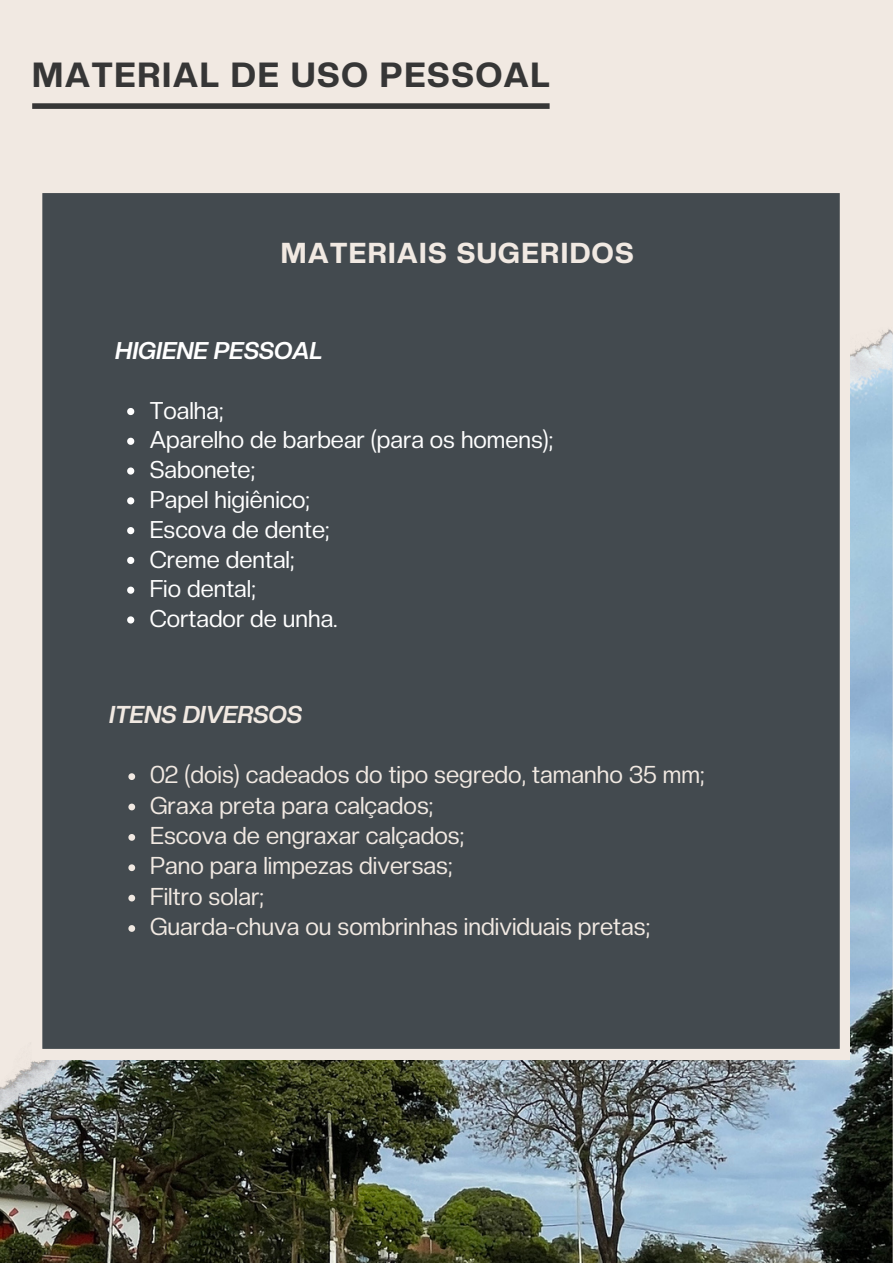
<style>
.page{position:relative;width:893px;height:1264px;background:#fff}
.page>*{position:absolute;margin:0;border:0;box-sizing:border-box;transform-origin:0 0}
.t1{font:800 34.35px "Creato Display";letter-spacing:.05em;color:#363636}
.t2{font:800 28.35px "Creato Display";letter-spacing:.05em;color:#f1e9e2}
.t3{font:24px "Creato Display";color:#f1e9e2}
.t4{font:italic 700 24px "Creato Display";color:#f1e9e2}
.t5{font:23.85px "Creato Display";color:#fff}
.t6{font:italic 700 23.85px "Creato Display";color:#fff}
</style>
<div class="page">
<div style="left:0;top:0;width:892px;height:1262px;background:#f1e9e2"></div>
<img style="left:0;top:329px;width:892px;height:933px">
<div style="left:32px;top:193px;width:817px;height:865px;background:#434a4f"></div>
<svg style="left:127px;top:408px;width:7px;height:7px"></svg>
<svg style="left:127px;top:438px;width:7px;height:7px"></svg>
<svg style="left:127px;top:467px;width:7px;height:7px"></svg>
<svg style="left:127px;top:497px;width:7px;height:7px"></svg>
<svg style="left:127px;top:527px;width:7px;height:7px"></svg>
<svg style="left:127px;top:557px;width:7px;height:7px"></svg>
<svg style="left:127px;top:586px;width:7px;height:7px"></svg>
<svg style="left:127px;top:616px;width:7px;height:7px"></svg>
<div style="left:32px;top:103px;width:517px;height:6px;background:#363636"></div>
<svg style="left:128px;top:773px;width:7px;height:7px"></svg>
<svg style="left:128px;top:803px;width:7px;height:7px"></svg>
<svg style="left:128px;top:834px;width:7px;height:6px"></svg>
<svg style="left:128px;top:864px;width:7px;height:7px"></svg>
<svg style="left:128px;top:894px;width:7px;height:7px"></svg>
<svg style="left:128px;top:925px;width:7px;height:6px"></svg>
<p class="t1" style="left:32px;top:54px;width:519px">MATERIAL DE USO PESSOAL</p>
<p class="t2" style="left:281px;top:236px;width:354px">MATERIAIS SUGERIDOS</p>
<p class="t6" style="left:115px;top:336px;width:209px">HIGIENE PESSOAL</p>
<p class="t5" style="left:150px;top:396px;width:75px">Toalha;</p>
<p class="t5" style="left:150px;top:426px;width:405px">Aparelho de barbear (para os homens);</p>
<p class="t5" style="left:150px;top:455px;width:107px">Sabonete;</p>
<p class="t5" style="left:150px;top:485px;width:162px">Papel higiênico;</p>
<p class="t5" style="left:150px;top:515px;width:181px">Escova de dente;</p>
<p class="t5" style="left:150px;top:545px;width:146px">Creme dental;</p>
<p class="t5" style="left:150px;top:574px;width:107px">Fio dental;</p>
<p class="t5" style="left:150px;top:604px;width:189px">Cortador de unha.</p>
<p class="t4" style="left:109px;top:700px;width:194px">ITENS DIVERSOS</p>
<p class="t3" style="left:150px;top:760px;width:556px">02 (dois) cadeados do tipo segredo, tamanho 35 mm;</p>
<p class="t3" style="left:150px;top:791px;width:285px">Graxa preta para calçados;</p>
<p class="t3" style="left:150px;top:821px;width:316px">Escova de engraxar calçados;</p>
<p class="t3" style="left:150px;top:851px;width:304px">Pano para limpezas diversas;</p>
<p class="t3" style="left:150px;top:882px;width:115px">Filtro solar;</p>
<p class="t3" style="left:150px;top:912px;width:501px">Guarda-chuva ou sombrinhas individuais pretas;</p>
</div>
